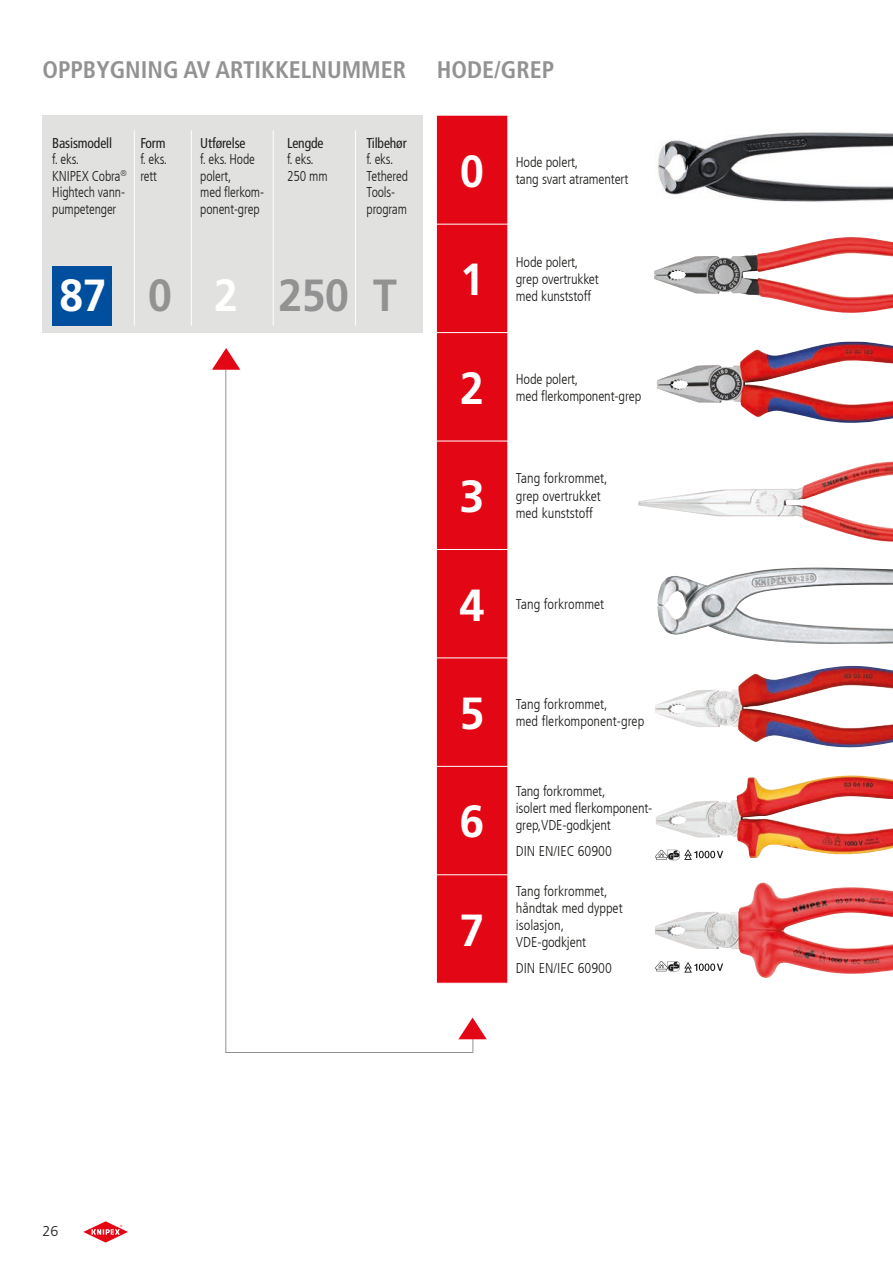
<style>
.page{position:relative;width:893px;height:1263px;background:#fff}
.page>*{position:absolute;margin:0;border:0;box-sizing:border-box;transform-origin:0 0}
.t1{font:700 45px "Frutiger LT Com";color:#939292;scale:.95 1}
.t2{font:700 45px "Frutiger LT Com";color:#fff}
.t3{font:700 45px "Frutiger LT Com";color:#fff;scale:.95 1}
.t4{font:700 condensed 24px "Frutiger LT Com";color:#939292}
.t5{font:300 condensed 14.25px/17.1px "Frutiger LT Com";letter-spacing:-.01em;color:#1d1d1b}
.t6{font:300 condensed 14.25px/16.5px "Frutiger LT Com";letter-spacing:-.01em;color:#1d1d1b;scale:.95 1}
.t7{font:condensed 14.25px "Frutiger LT Com";letter-spacing:-.01em;color:#1d1d1b;scale:.95 1}
.t8{font:300 14.25px "Frutiger LT Com";color:#1d1d1b}
.s1{color:#fff}
</style>
<div class="page">
<svg style="left:83px;top:1221px;width:45px;height:21px"></svg>
<div style="left:43px;top:116px;width:380px;height:217px;background:#e1e1e0"></div>
<hr style="left:134px;top:130px;width:1px;height:196px;background:#fff">
<hr style="left:191px;top:130px;width:1px;height:196px;background:#fff">
<hr style="left:273px;top:130px;width:1px;height:196px;background:#fff">
<hr style="left:355px;top:130px;width:1px;height:196px;background:#fff">
<hr style="left:225px;top:1052px;width:248px;height:1px;background:#939292">
<hr style="left:225px;top:370px;width:1px;height:683px;background:#939292">
<div style="left:52px;top:267px;width:60px;height:59px;background:#004f9f"></div>
<img style="left:656px;top:132px;width:237px;height:70px">
<img style="left:654px;top:237px;width:239px;height:76px">
<svg style="left:212px;top:348px;width:28px;height:22px"></svg>
<img style="left:657px;top:341px;width:236px;height:82px">
<img style="left:638px;top:462px;width:255px;height:80px">
<img style="left:657px;top:567px;width:236px;height:77px">
<img style="left:655px;top:666px;width:238px;height:82px">
<img style="left:656px;top:775px;width:237px;height:83px">
<img style="left:655px;top:882px;width:238px;height:96px">
<svg style="left:458px;top:1017px;width:29px;height:35px"></svg>
<svg style="left:655px;top:849px;width:68px;height:11px"></svg>
<svg style="left:655px;top:961px;width:68px;height:11px"></svg>
<div style="left:437px;top:116px;width:70px;height:867px;background:#e30614"></div>
<hr style="left:437px;top:224px;width:70px;height:1px;background:#fff">
<hr style="left:437px;top:332px;width:70px;height:1px;background:#fff">
<hr style="left:437px;top:441px;width:70px;height:1px;background:#fff">
<hr style="left:437px;top:549px;width:70px;height:1px;background:#fff">
<hr style="left:437px;top:657px;width:70px;height:1px;background:#fff">
<hr style="left:437px;top:766px;width:70px;height:1px;background:#fff">
<hr style="left:437px;top:874px;width:70px;height:1px;background:#fff">
<h2 class="t4" style="left:43px;top:55px;width:365px">OPPBYGNING AV ARTIKKELNUMMER</h2>
<p class="t7" style="left:52px;top:134px;width:64px">Basismodell</p>
<p class="t6" style="left:52px;top:151px;width:80px">f. eks.<br>KNIPEX Cobra<sup>®<br></sup>Hightech vann&shy;pumpetenger</p>
<p class="t7" style="left:140px;top:134px;width:28px">Form</p>
<p class="t6" style="left:140px;top:151px;width:30px">f. eks. rett</p>
<p class="t7" style="left:200px;top:134px;width:49px">Utførelse</p>
<p class="t6" style="left:200px;top:151px;width:69px">f. eks. Hode polert,<br>med flerkom&shy;ponent-grep</p>
<p class="t7" style="left:287px;top:134px;width:40px">Lengde</p>
<p class="t6" style="left:287px;top:151px;width:44px">f. eks.<br>250 mm</p>
<p class="t7" style="left:367px;top:134px;width:44px">Tilbehør</p>
<p class="t6" style="left:367px;top:151px;width:45px">f. eks.<br>Tethered<br>Tools&shy;program</p>
<h1 class="t1" style="left:60px;top:269px;width:357px"><span class="s1">87</span> 0 <span class="s1">2</span> 250 T</h1>
<h2 class="t4" style="left:437px;top:55px;width:119px">HODE/GREP</h2>
<h1 class="t3" style="left:460px;top:145px;width:27px">0</h1>
<p class="t5" style="left:516px;top:153px;width:114px">Hode polert,<br>tang svart atramentert</p>
<h1 class="t3" style="left:460px;top:253px;width:27px">1</h1>
<p class="t5" style="left:516px;top:253px;width:84px">Hode polert, grep overtrukket med kunststoff</p>
<h1 class="t3" style="left:460px;top:362px;width:27px">2</h1>
<p class="t5" style="left:516px;top:370px;width:127px">Hode polert,<br>med flerkomponent-grep</p>
<h1 class="t2" style="left:460px;top:470px;width:27px">3</h1>
<p class="t5" style="left:516px;top:470px;width:93px">Tang forkrommet, grep overtrukket med kunststoff</p>
<h1 class="t2" style="left:460px;top:578px;width:27px">4</h1>
<p class="t5" style="left:516px;top:596px;width:90px">Tang forkrommet</p>
<h1 class="t2" style="left:460px;top:687px;width:27px">5</h1>
<p class="t5" style="left:516px;top:696px;width:130px">Tang forkrommet,<br>med flerkomponent-grep</p>
<h1 class="t2" style="left:460px;top:795px;width:27px">6</h1>
<h1 class="t2" style="left:460px;top:904px;width:27px">7</h1>
<p class="t5" style="left:516px;top:783px;width:138px">Tang forkrommet,<br>isolert med flerkomponent&shy;grep,VDE-godkjent</p>
<p class="t5" style="left:516px;top:842px;width:98px">DIN EN/IEC 60900</p>
<p class="t5" style="left:516px;top:882px;width:108px">Tang forkrommet, håndtak med dyppet isolasjon,<br>VDE-godkjent</p>
<p class="t5" style="left:516px;top:959px;width:98px">DIN EN/IEC 60900</p>
<p class="t8" style="left:43px;top:1223px;width:17px">26</p>
</div>
